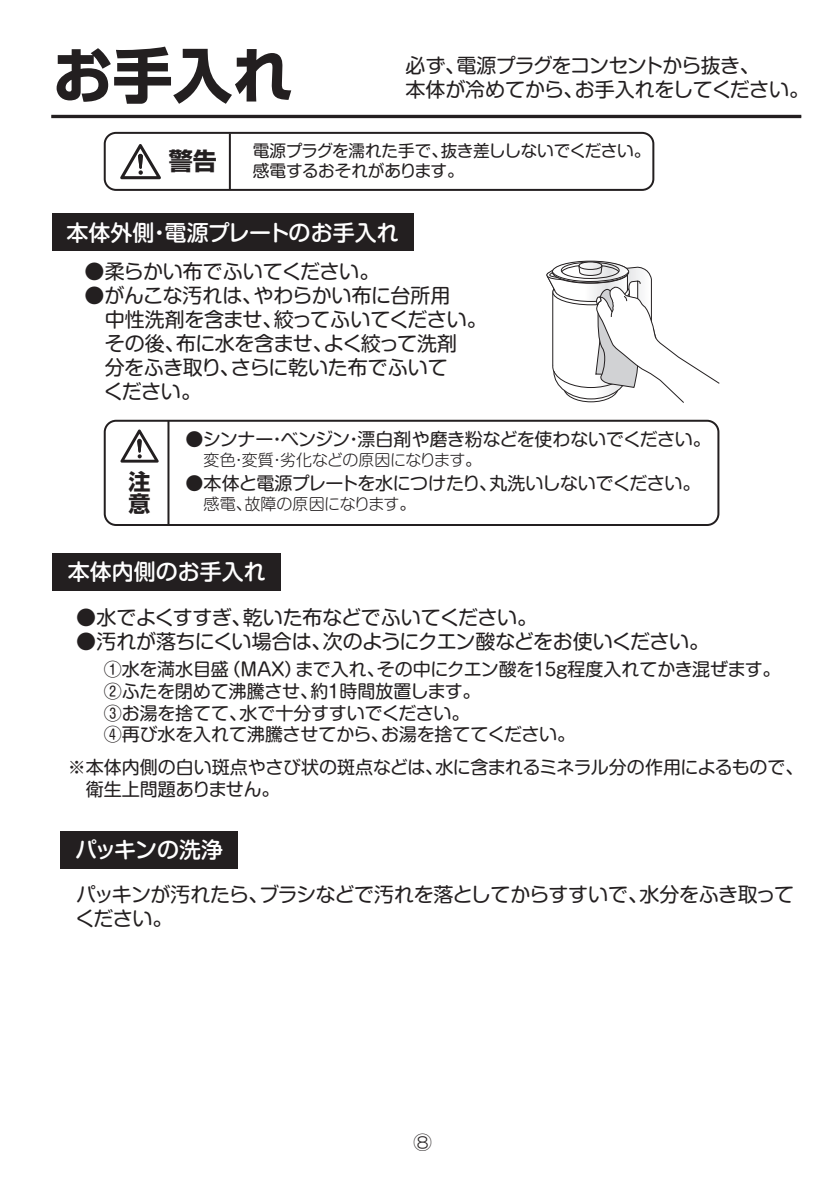
<style>
.page{position:relative;width:840px;height:1191px;background:#fff}
.page>*{position:absolute;margin:0;border:0;box-sizing:border-box;transform-origin:0 0}
.t1{font:700 60px "Shin Go Pro";color:#231f20}
.t2{font:700 24px "Shin Go Pro";color:#231f20}
.t3{font:500 22px "Shin M Go Pro";color:#fff}
.t4{font:500 22px "Shin M Go Pro";letter-spacing:-.03em;color:#fff}
.t5{font:700 22px/22px "Shin Go Pro";color:#231f20}
.t6{font:20px/24px "Shin M Go Pro";letter-spacing:-.02em;color:#231f20}
.t7{font:18px/21.6px "Shin M Go Pro";letter-spacing:-.01em;color:#231f20}
.t8{font:18px "Shin M Go Pro";letter-spacing:-.03em;color:#231f20}
.t9{font:16.6px "Shin M Go Pro";letter-spacing:-.025em;color:#231f20}
.t10{font:300 16px "Shin M Go Pro";letter-spacing:-.03em;color:#231f20}
</style>
<div class="page">
<hr style="left:51px;top:115px;width:749px;height:3px;background:#231f20">
<div style="left:52px;top:553px;width:229px;height:38px;background:#231f20"></div>
<div style="left:60px;top:831px;width:177px;height:37px;background:#231f20"></div>
<svg style="left:120px;top:144px;width:41px;height:35px"></svg>
<div style="left:104px;top:132px;width:550px;height:59px;border:2px solid #231f20;border-radius:11px"></div>
<hr style="left:229px;top:133px;width:2px;height:56px;background:#231f20">
<div style="left:52px;top:213px;width:362px;height:38px;background:#231f20"></div>
<svg style="left:120px;top:429px;width:39px;height:33px"></svg>
<div style="left:104px;top:420px;width:615px;height:106px;border:2px solid #231f20;border-radius:11px"></div>
<hr style="left:167px;top:421px;width:2px;height:104px;background:#231f20">
<svg style="left:546px;top:261px;width:173px;height:142px"></svg>
<h1 class="t1" style="left:53px;top:28px;width:241px">お手入れ</h1>
<p class="t6" style="left:405px;top:51px;width:405px">必ず、電源プラグをコンセントから抜き、<br>本体が冷めてから、お手入れをしてください。</p>
<p class="t2" style="left:169px;top:141px;width:49px">警告</p>
<p class="t9" style="left:253px;top:138px;width:399px">電源プラグを濡れた手で、抜き差ししないでください。</p>
<p class="t9" style="left:253px;top:158px;width:212px">感電するおそれがあります。</p>
<p class="t3" style="left:66px;top:215px;width:333px">本体外側・電源プレートのお手入れ</p>
<p class="t6" style="left:85px;top:257px;width:296px">●柔らかい布でふいてください。</p>
<p class="t6" style="left:85px;top:281px;width:403px">●がんこな汚れは、やわらかい布に台所用<br>　中性洗剤を含ませ、絞ってふいてください。　その後、布に水を含ませ、よく絞って洗剤<br>　分をふき取り、さらに乾いた布でふいて<br>　ください。</p>
<p class="t5" style="left:128px;top:468px;width:23px">注意</p>
<p class="t7" style="left:185px;top:426px;width:526px">●シンナー・ベンジン・漂白剤や磨き粉などを使わないでください。</p>
<p class="t10" style="left:203px;top:447px;width:279px">変色・変質・劣化などの原因になります。</p>
<p class="t8" style="left:185px;top:468px;width:516px">●本体と電源プレートを水につけたり、丸洗いしないでください。</p>
<p class="t10" style="left:203px;top:491px;width:213px">感電、故障の原因になります。</p>
<p class="t3" style="left:68px;top:553px;width:200px">本体内側のお手入れ</p>
<p class="t6" style="left:76px;top:602px;width:462px">●水でよくすすぎ、乾いた布などでふいてください。</p>
<p class="t6" style="left:76px;top:626px;width:634px">●汚れが落ちにくい場合は、次のようにクエン酸などをお使いください。</p>
<p class="t7" style="left:104px;top:656px;width:678px">①水を満水目盛（MAX）まで入れ、その中にクエン酸を15g程度入れてかき混ぜます。<br>②ふたを閉めて沸騰させ、約1時間放置します。<br>③お湯を捨てて、水で十分すすいでください。<br>④再び水を入れて沸騰させてから、お湯を捨ててください。</p>
<p class="t7" style="left:68px;top:754px;width:737px">※本体内側の白い斑点やさび状の斑点などは、水に含まれるミネラル分の作用によるもので、　衛生上問題ありません。</p>
<p class="t4" style="left:75px;top:831px;width:149px">パッキンの洗浄</p>
<p class="t6" style="left:75px;top:880px;width:719px">パッキンが汚れたら、ブラシなどで汚れを落としてからすすいで、水分をふき取ってください。</p>
</div>
